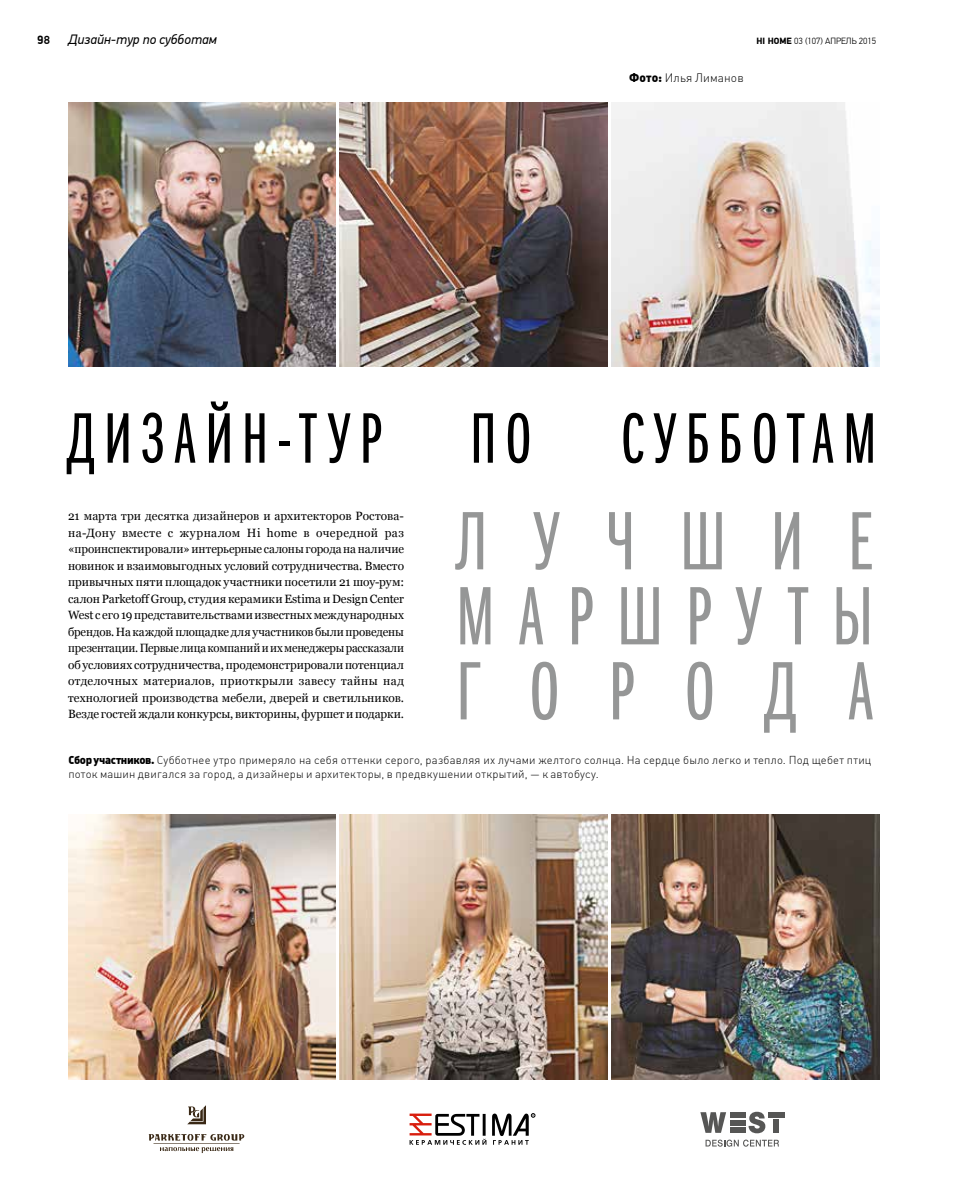
<style>
.page{position:relative;width:957px;height:1191px;background:#fff}
.page>*{position:absolute;margin:0;border:0;box-sizing:border-box;transform-origin:0 0}
.t1{font:83.4px/75px "Franklin Gothic Book X Cmp C";letter-spacing:.535em;color:#959696;text-align:justify}
.t2{font:72px "Franklin Gothic Book X Cmp C";letter-spacing:.13em;color:#000}
.t3{font:italic 13.5px "PF Din Text Pro";color:#000}
.t4{font:12px/16.5px "Georgia";color:#000;text-align:justify}
.t5{font:12px "DIN Cyr Light Alternate";letter-spacing:.01em;color:#000}
.t6{font:700 12px "PF Din Display Pro";color:#000}
.t7{font:11.25px/13.5px "DIN Cyr Light Alternate";letter-spacing:.02em;color:#000}
.t8{font:300 9px "PF Din Text Pro";color:#000}
.s1{font-weight:700}
.s2{font-family:"DIN Cyr Black Alternate"}
</style>
<div class="page">
<svg style="left:409px;top:1113px;width:126px;height:31px"></svg>
<img style="left:68px;top:103px;width:268px;height:264px">
<img style="left:68px;top:815px;width:268px;height:264px">
<img style="left:612px;top:103px;width:267px;height:264px">
<img style="left:612px;top:815px;width:267px;height:264px">
<img style="left:340px;top:103px;width:267px;height:264px">
<img style="left:340px;top:815px;width:267px;height:264px">
<svg style="left:149px;top:1134px;width:95px;height:19px"></svg>
<svg style="left:187px;top:1105px;width:19px;height:19px"></svg>
<div style="left:768px;top:1112px;width:16px;height:5px;background:#565655"></div>
<div style="left:773px;top:1119px;width:6px;height:13px;background:#565655"></div>
<svg style="left:705px;top:1139px;width:74px;height:7px"></svg>
<svg style="left:700px;top:1112px;width:26px;height:20px"></svg>
<svg style="left:748px;top:1111px;width:17px;height:22px"></svg>
<div style="left:729px;top:1112px;width:16px;height:5px;background:#565655"></div>
<div style="left:729px;top:1127px;width:16px;height:5px;background:#565655"></div>
<div style="left:729px;top:1120px;width:16px;height:5px;background:#565655"></div>
<p class="t6" style="left:37px;top:33px;width:14px">98</p>
<p class="t3" style="left:68px;top:31px;width:150px">Дизайн-тур по субботам</p>
<p class="t8" style="left:756px;top:36px;width:121px"><span class="s1">HI HOME</span> 03 (107) апрель 2015</p>
<p class="t5" style="left:629px;top:70px;width:116px"><span class="s2">Фото:</span> Илья Лиманов</p>
<h2 class="t2" style="left:68px;top:401px;width:809px">Дизайн-тур по субботам</h2>
<h1 class="t1" style="left:456px;top:504px;width:418px">лучшие маршруты города</h1>
<p class="t4" style="left:68px;top:508px;width:337px">21 марта три десятка дизайнеров и архитекторов Ростова&shy;на-Дону вместе с журналом Hi home в очередной раз «проинспектировали» интерьерные салоны города на наличие новинок и взаимовыгодных условий сотрудничества. Вместо привычных пяти площадок участники посетили 21 шоу-рум: салон Parketoff Group, студия керамики Estima и Design Center West с его 19 представительствами известных международных брендов. На каждой площадке для участников были проведены презентации. Первые лица компаний и их менеджеры рассказали об условиях сотрудничества, продемонстрировали потенциал отделочных материалов, приоткрыли завесу тайны над технологией производства мебели, дверей и светильников.<br>Везде гостей ждали конкурсы, викторины, фуршет и подарки.</p>
<p class="t7" style="left:68px;top:753px;width:804px"><span class="s2">Сбор участников.</span> Субботнее утро примеряло на себя оттенки серого, разбавляя их лучами желтого солнца. На сердце было легко и тепло. Под щебет птиц поток машин двигался за город, а дизайнеры и архитекторы, в предвкушении открытий, — к автобусу.</p>
</div>
